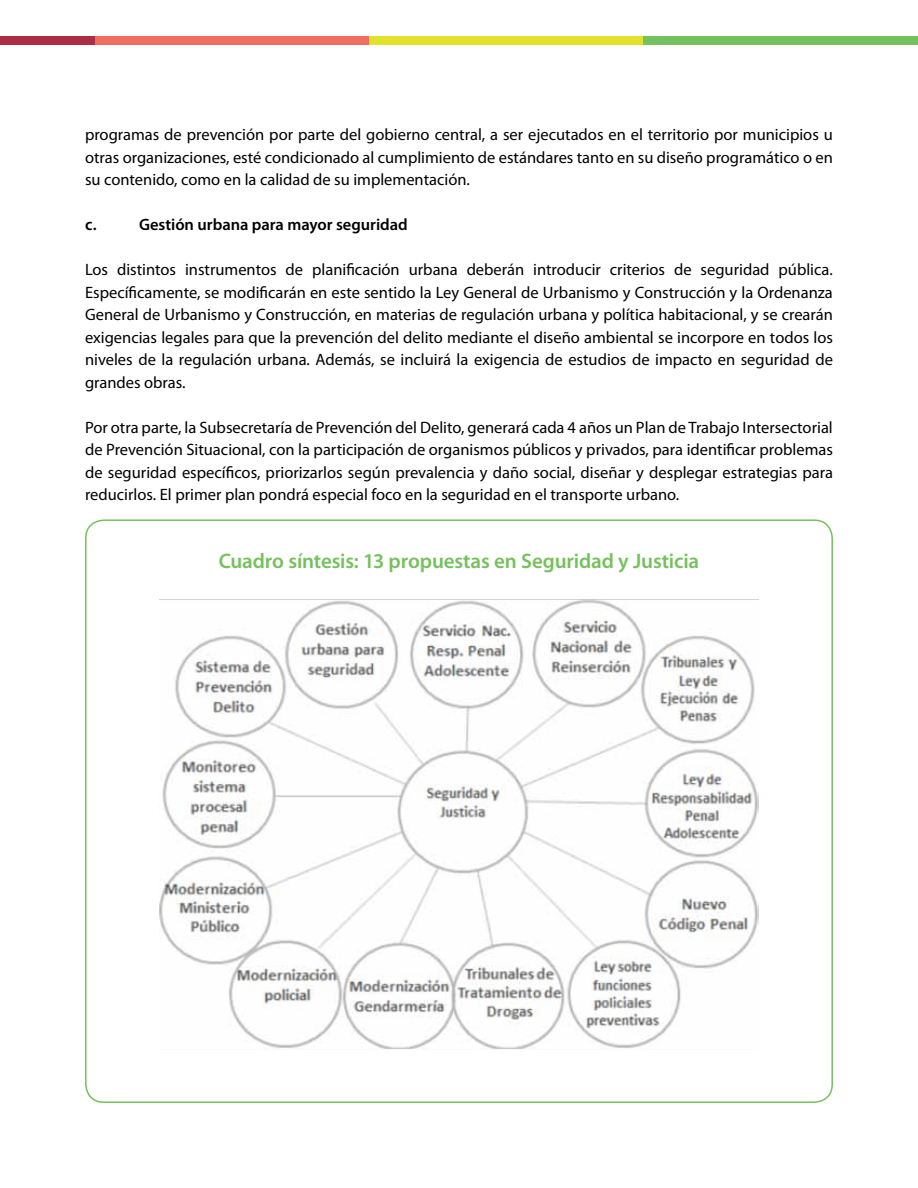
<style>
.page{position:relative;width:918px;height:1188px;background:#fff}
.page>*{position:absolute;margin:0;border:0;box-sizing:border-box;transform-origin:0 0}
.t1{font:600 21px "Myriad Pro";letter-spacing:-.005em;color:#75c15d}
.t2{font:16.5px/22.5px "Myriad Pro";color:#000;text-align:justify}
.t3{font:600 16.5px "Myriad Pro";letter-spacing:-.005em;color:#000}
</style>
<div class="page">
<img style="left:160px;top:599px;width:598px;height:450px">
<div style="left:0;top:37px;width:95px;height:8px;background:#ac2e44"></div>
<div style="left:95px;top:37px;width:275px;height:8px;background:#f26c62"></div>
<div style="left:370px;top:37px;width:274px;height:8px;background:#e2e12b"></div>
<div style="left:644px;top:37px;width:274px;height:8px;background:#75c15d"></div>
<p class="t2" style="left:85px;top:123px;width:749px">programas de prevención por parte del gobierno central, a ser ejecutados en el territorio por municipios u otras organizaciones, esté condicionado al cumplimiento de estándares tanto en su diseño programático o en su contenido, como en la calidad de su implementación.</p>
<p class="t3" style="left:85px;top:214px;width:13px">c.</p>
<p class="t3" style="left:139px;top:214px;width:270px">Gestión urbana para mayor seguridad</p>
<p class="t2" style="left:85px;top:258px;width:750px">Los distintos instrumentos de planificación urbana deberán introducir criterios de seguridad pública.<br>Específicamente, se modificarán en este sentido la Ley General de Urbanismo y Construcción y la Ordenanza General de Urbanismo y Construcción, en materias de regulación urbana y política habitacional, y se crearán exigencias legales para que la prevención del delito mediante el diseño ambiental se incorpore en todos los niveles de la regulación urbana. Además, se incluirá la exigencia de estudios de impacto en seguridad de grandes obras.</p>
<p class="t2" style="left:85px;top:416px;width:749px">Por otra parte, la Subsecretaría de Prevención del Delito, generará cada 4 años un Plan de Trabajo Intersectorial de Prevención Situacional, con la participación de organismos públicos y privados, para identificar problemas de seguridad específicos, priorizarlos según prevalencia y daño social, diseñar y desplegar estrategias para reducirlos. El primer plan pondrá especial foco en la seguridad en el transporte urbano.</p>
<p class="t1" style="left:219px;top:547px;width:482px">Cuadro síntesis: 13 propuestas en Seguridad y Justicia</p>
</div>
